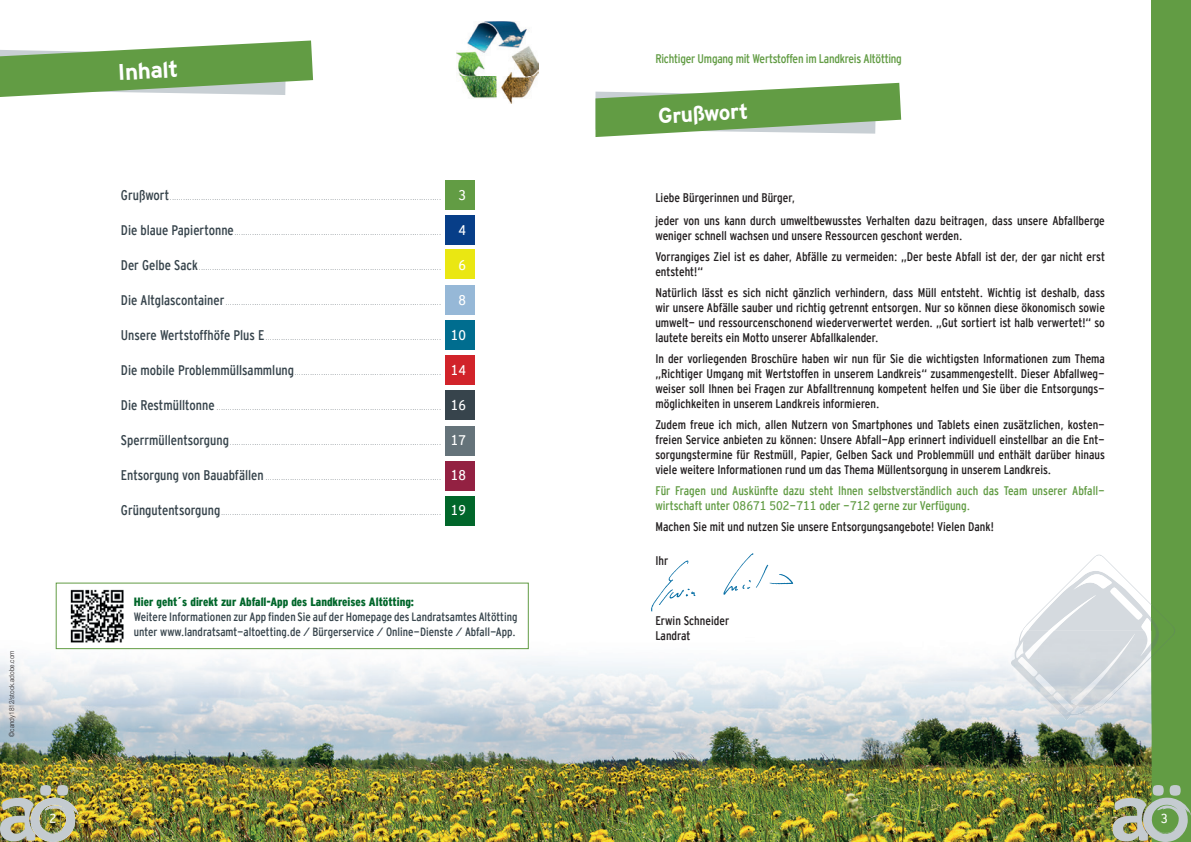
<style>
.page{position:relative;width:1191px;height:842px;background:#fff}
.page>*{position:absolute;margin:0;border:0;box-sizing:border-box;transform-origin:0 0}
.t1{font:700 22.5px "Interstate";color:#fff}
.t2{font:700 21px "Interstate";color:#fff}
.t3{font:13px "Interstate Cond Mono";color:#fff}
.t4{font:12.5px/15px "Interstate Cond Mono";color:#231f20}
.t5{font:12.5px/15px "Interstate Cond Mono";color:#629c44}
.t6{font:12.5px "Interstate Cond Mono";letter-spacing:-.02em;color:#629c44}
.t7{font:12px/15px "Interstate Cond Mono";color:#37444c}
.t8{font:900 condensed 12px "Interstate Plus";color:#01662a}
.t9{font:100 8px "Helvetica Neue LT Std";color:#37444c}
.t10{font:300 7px "Helvetica Neue LT Std";color:#231f20;scale:.91 1}
.s1{font-family:"Interstate Cond Mono";font-weight:400;font-size:14px}
.s2{font-family:"Interstate Cond Mono";font-weight:400;font-size:14px;color:#fff}
</style>
<div class="page">
<div style="left:445px;top:215px;width:29px;height:29px;background:#073e88"></div>
<div style="left:445px;top:391px;width:29px;height:29px;background:#37444c"></div>
<div style="left:445px;top:426px;width:29px;height:29px;background:#65737a"></div>
<div style="left:445px;top:461px;width:29px;height:29px;background:#932142"></div>
<div style="left:445px;top:320px;width:29px;height:30px;background:#006d8f"></div>
<div style="left:445px;top:355px;width:29px;height:30px;background:#d1232a"></div>
<div style="left:445px;top:250px;width:29px;height:29px;background:#eae712"></div>
<div style="left:445px;top:285px;width:29px;height:29px;background:#96b8d7"></div>
<div style="left:445px;top:180px;width:29px;height:29px;background:#629c44"></div>
<div style="left:445px;top:496px;width:29px;height:30px;background:#01662a"></div>
<div style="left:1151px;top:0;width:40px;height:842px;background:#629c44"></div>
<svg style="left:595px;top:83px;width:306px;height:54px"></svg>
<img style="left:651px;top:553px;width:143px;height:59px">
<img style="left:0;top:631px;width:1152px;height:211px">
<img style="left:1010px;top:631px;width:141px;height:89px">
<svg style="left:1022px;top:554px;width:153px;height:103px"></svg>
<div style="left:56px;top:583px;width:473px;height:66px;background:#fff;border:1px solid #629c44"></div>
<svg style="left:0;top:41px;width:313px;height:56px"></svg>
<img style="left:70px;top:589px;width:54px;height:54px">
<img style="left:0;top:785px;width:80px;height:57px">
<img style="left:1112px;top:785px;width:79px;height:57px">
<img style="left:484px;top:21px;width:55px;height:53px">
<img style="left:456px;top:22px;width:82px;height:82px">
<p class="t10" style="left:7px;top:737px;width:96px;rotate:-90deg">©candy1812/stock.adobe.com</p>
<p class="t3" style="left:49px;top:811px;width:9px">2</p>
<h1 class="t1" style="left:117px;top:60px;width:62px;rotate:-3deg">Inhalt</h1>
<p class="t9" style="left:121px;top:192px;width:347px"><span class="s1">Grußwort</span> .......................................................................................................................... <span class="s2">3</span></p>
<p class="t9" style="left:121px;top:227px;width:347px"><span class="s1">Die blaue Papiertonne</span> ............................................................................................. <span class="s2">4</span></p>
<p class="t9" style="left:121px;top:262px;width:347px"><span class="s1">Der Gelbe Sack</span> ............................................................................................................. <span class="s2">6</span></p>
<p class="t9" style="left:121px;top:297px;width:347px"><span class="s1">Die Altglascontainer</span> ................................................................................................. <span class="s2">8</span></p>
<p class="t9" style="left:121px;top:332px;width:347px"><span class="s1">Unsere Wertstoffhöfe Plus E</span> ............................................................................... <span class="s2">10</span></p>
<p class="t9" style="left:121px;top:367px;width:347px"><span class="s1">Die mobile Problemmüllsammlung</span> .................................................................. <span class="s2">14</span></p>
<p class="t9" style="left:121px;top:402px;width:347px"><span class="s1">Die Restmülltonne</span> ..................................................................................................... <span class="s2">16</span></p>
<p class="t9" style="left:121px;top:437px;width:347px"><span class="s1">Sperrmüllentsorgung</span> ............................................................................................... <span class="s2">17</span></p>
<p class="t9" style="left:121px;top:472px;width:347px"><span class="s1">Entsorgung von Bauabfällen</span> ............................................................................... <span class="s2">18</span></p>
<p class="t9" style="left:121px;top:507px;width:347px"><span class="s1">Grüngutentsorgung</span> ................................................................................................... <span class="s2">19</span></p>
<p class="t8" style="left:134px;top:595px;width:282px">Hier geht´s direkt zur Abfall-App des Landkreises Altötting:</p>
<p class="t7" style="left:134px;top:609px;width:385px">Weitere Informationen zur App finden Sie auf der Homepage des Landratsamtes Altötting unter www.landratsamt-altoetting.de / Bürgerservice / Online-Dienste / Abfall-App.</p>
<p class="t6" style="left:655px;top:52px;width:248px">Richtiger Umgang mit Wertstoffen im Landkreis Altötting</p>
<h2 class="t2" style="left:657px;top:104px;width:92px;rotate:-3deg">Grußwort</h2>
<p class="t4" style="left:655px;top:186px;width:451px;line-height:23px">Liebe Bürgerinnen und Bürger,<br>jeder von uns kann durch umweltbewusstes Verhalten dazu beitragen, dass unsere Abfallberge</p>
<p class="t4" style="left:655px;top:225px;width:451px;line-height:21px">weniger schnell wachsen und unsere Ressourcen geschont werden.<br>Vorrangiges Ziel ist es daher, Abfälle zu vermeiden: „Der beste Abfall ist der, der gar nicht erst</p>
<p class="t4" style="left:655px;top:261px;width:451px;line-height:21px">entsteht!“<br>Natürlich lässt es sich nicht gänzlich verhindern, dass Müll entsteht. Wichtig ist deshalb, dass</p>
<p class="t4" style="left:655px;top:300px;width:451px;text-align:justify">wir unsere Abfälle sauber und richtig getrennt entsorgen. Nur so können diese ökonomisch sowie umwelt- und ressourcenschonend wiederverwertet werden. „Gut sortiert ist halb verwertet!“ so lautete bereits ein Motto unserer Abfallkalender.</p>
<p class="t4" style="left:655px;top:351px;width:451px;text-align:justify">In der vorliegenden Broschüre haben wir nun für Sie die wichtigsten Informationen zum Thema „Richtiger Umgang mit Wertstoffen in unserem Landkreis“ zusammengestellt. Dieser Abfallweg&shy;weiser soll Ihnen bei Fragen zur Abfalltrennung kompetent helfen und Sie über die Entsorgungs&shy;möglichkeiten in unserem Landkreis informieren.</p>
<p class="t4" style="left:655px;top:417px;width:451px;text-align:justify">Zudem freue ich mich, allen Nutzern von Smartphones und Tablets einen zusätzlichen, kosten&shy;freien Service anbieten zu können: Unsere Abfall-App erinnert individuell einstellbar an die Ent&shy;sorgungstermine für Restmüll, Papier, Gelben Sack und Problemmüll und enthält darüber hinaus viele weitere Informationen rund um das Thema Müllentsorgung in unserem Landkreis.</p>
<p class="t5" style="left:655px;top:483px;width:451px">Für Fragen und Auskünfte dazu steht Ihnen selbstverständlich auch das Team unserer Abfall&shy;wirtschaft unter 08671 502-711 oder -712 gerne zur Verfügung.</p>
<p class="t4" style="left:655px;top:519px;width:340px">Machen Sie mit und nutzen Sie unsere Entsorgungsangebote! Vielen Dank!</p>
<p class="t4" style="left:655px;top:553px;width:14px">Ihr</p>
<p class="t4" style="left:655px;top:613px;width:75px">Erwin Schneider<br>Landrat</p>
<p class="t3" style="left:1161px;top:811px;width:9px">3</p>
</div>
